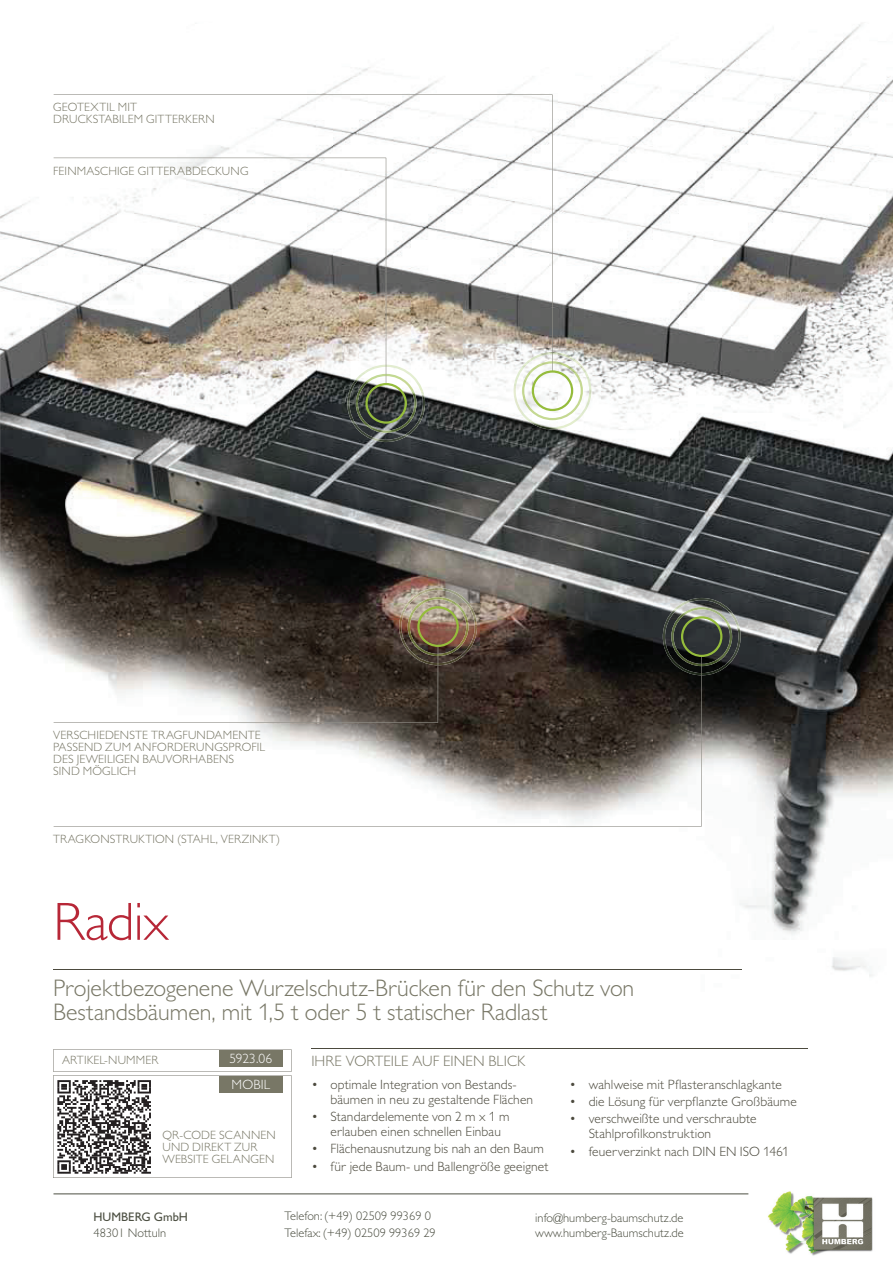
<style>
.page{position:relative;width:893px;height:1263px;background:#fff}
.page>*{position:absolute;margin:0;border:0;box-sizing:border-box;transform-origin:0 0}
.t1{font:300 54px "Gill Sans MT Pro";letter-spacing:-.01em;color:#b72737}
.t2{font:300 24px/24px "Gill Sans MT Pro";color:#787766}
.t3{font:300 15px "Gill Sans MT Pro";letter-spacing:.005em;color:#787766}
.t4{font:300 13.5px/15px "Gill Sans MT Pro";letter-spacing:.01em;color:#4c4a3e}
.t5{font:300 13.5px/26px "Gill Sans MT Pro";letter-spacing:.01em;color:#fff}
.t6{font:300 12.45px/16.5px "Gill Sans MT Pro";color:#4c4f42}
.t7{font:500 12.45px "Gill Sans MT Pro";color:#4c4f42}
.t8{font:300 12px/12px "Gill Sans MT Pro";letter-spacing:.015em;color:#787766}
.t9{font:300 12px "Gill Sans MT Pro";letter-spacing:.03em;color:#4c4a3e}
.s1{font-weight:500;color:#b72737}
</style>
<div class="page">
<img style="left:0;top:23px;width:893px;height:953px">
<hr style="left:53px;top:969px;width:689px;height:1px;background:#4c4a3e">
<svg style="left:53px;top:1049px;width:239px;height:129px"></svg>
<hr style="left:311px;top:1048px;width:497px;height:1px;background:#4c4a3e">
<svg style="left:54px;top:656px;width:648px;height:170px"></svg>
<img style="left:663px;top:598px;width:78px;height:77px">
<img style="left:399px;top:588px;width:78px;height:77px">
<svg style="left:54px;top:606px;width:405px;height:117px;background:#766e66"></svg>
<svg style="left:54px;top:95px;width:498px;height:277px"></svg>
<img style="left:514px;top:352px;width:77px;height:77px">
<svg style="left:54px;top:158px;width:332px;height:226px"></svg>
<img style="left:347px;top:365px;width:78px;height:77px">
<hr style="left:53px;top:1193px;width:695px;height:1px;background:#4c4f42">
<img style="left:767px;top:1191px;width:106px;height:65px">
<p class="t8" style="left:53px;top:101px;width:163px">GEOTEXTIL MIT<br>DRUCKSTABILEM GITTERKERN</p>
<p class="t8" style="left:53px;top:164px;width:197px">FEINMASCHIGE GITTERABDECKUNG</p>
<p class="t8" style="left:53px;top:729px;width:214px">VERSCHIEDENSTE TRAGFUNDAMENTE<br>PASSEND ZUM ANFORDERUNGSPROFIL<br>DES JEWEILIGEN BAUVORHABENS<br>SIND MÖGLICH</p>
<p class="t8" style="left:53px;top:833px;width:228px">TRAGKONSTRUKTION (STAHL, VERZINKT)</p>
<h1 class="t1" style="left:53px;top:889px;width:117px">Radix</h1>
<h2 class="t2" style="left:53px;top:976px;width:583px">Projektbezogenene Wurzelschutz-Brücken für den Schutz von<br>Bestandsbäumen, mit 1,5 t oder 5 t statischer Radlast</h2>
<p class="t8" style="left:62px;top:1053px;width:98px">ARTIKEL-NUMMER</p>
<p class="t5" style="left:230px;top:1045px;width:44px">5923.06<br>MOBIL</p>
<p class="t3" style="left:311px;top:1052px;width:216px">IHRE VORTEILE AUF EINEN BLICK</p>
<p class="t4" style="left:330px;top:1077px;width:204px;text-indent:-19px">• optimale Integration von Bestands&shy;bäumen in neu zu gestaltende Flächen</p>
<p class="t4" style="left:330px;top:1109px;width:180px;text-indent:-19px">• Standardelemente von 2 m x 1 m erlauben einen schnellen Einbau</p>
<p class="t4" style="left:311px;top:1141px;width:234px">• Flächenausnutzung bis nah an den Baum</p>
<p class="t4" style="left:311px;top:1158px;width:239px">• für jede Baum- und Ballengröße geeignet</p>
<p class="t4" style="left:569px;top:1077px;width:214px">• wahlweise mit Pflasteranschlagkante</p>
<p class="t4" style="left:569px;top:1094px;width:229px">• die Lösung für verpflanzte Großbäume</p>
<p class="t4" style="left:589px;top:1111px;width:170px;text-indent:-19px">• verschweißte und verschraubte<br>Stahlprofilkonstruktion</p>
<p class="t4" style="left:569px;top:1143px;width:221px">• feuerverzinkt nach DIN EN ISO 1461</p>
<p class="t8" style="left:162px;top:1129px;width:115px">QR-CODE SCANNEN<br>UND DIREKT ZUR<br>WEBSITE GELANGEN</p>
<p class="t7" style="left:94px;top:1209px;width:96px">HUMBERG GmbH</p>
<p class="t6" style="left:94px;top:1224px;width:74px">48301 Nottuln</p>
<p class="t9" style="left:53px;top:1212px;width:184px"><span class="s1">110</span> WURZELSCHUTZ-BRÜCKEN</p>
<p class="t6" style="left:285px;top:1208px;width:153px">Telefon: (+49) 02509 99369 0<br>Telefax: (+49) 02509 99369 29</p>
<p class="t6" style="left:535px;top:1210px;width:150px;line-height:15px">info@humberg-baumschutz.de www.humberg-Baumschutz.de</p>
</div>
